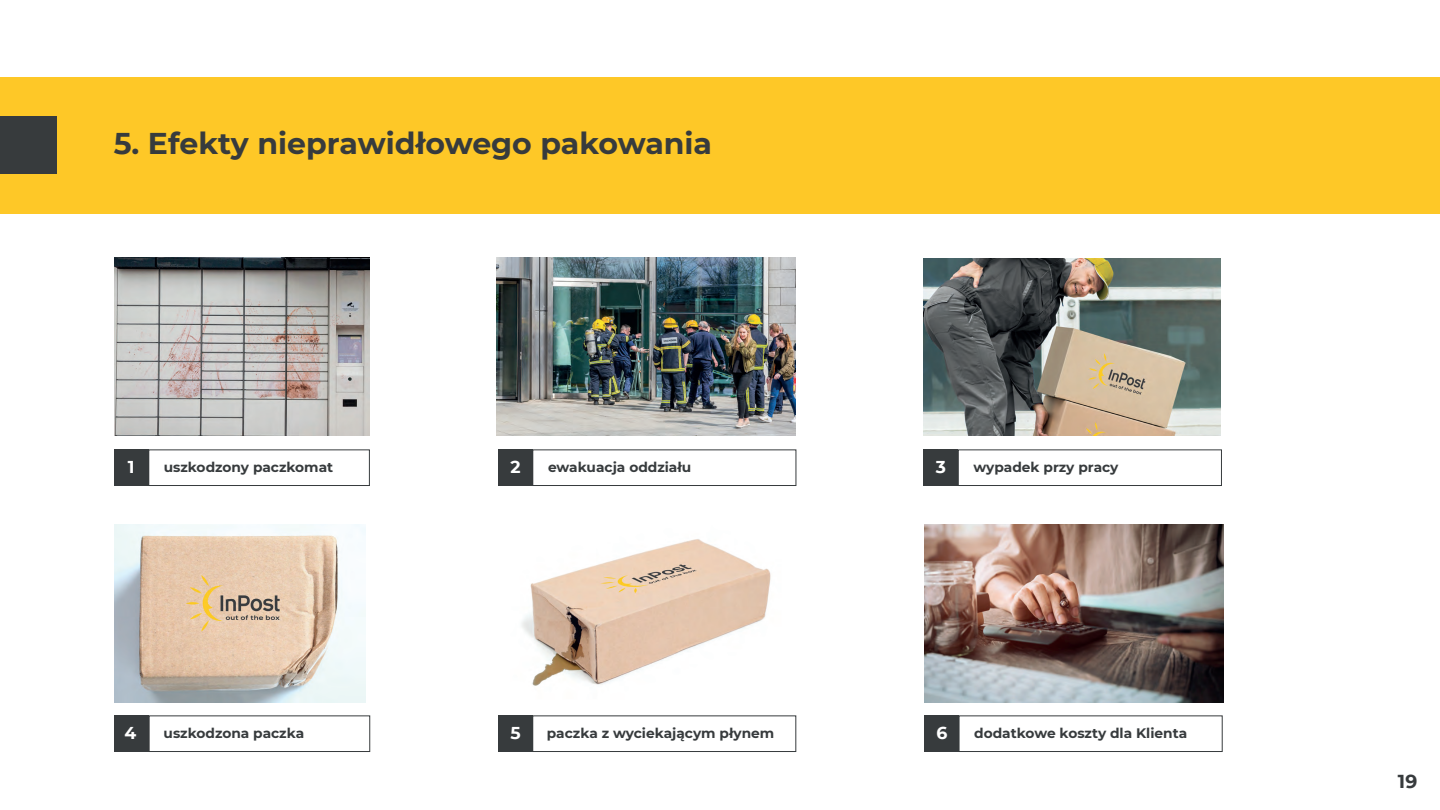
<style>
.page{position:relative;width:1440px;height:810px;background:#fff}
.page>*{position:absolute;margin:0;border:0;box-sizing:border-box;transform-origin:0 0}
.t1{font:700 30px "Montserrat";color:#373b3d}
.t2{font:700 18.75px "Montserrat";color:#373b3d}
.t3{font:700 17.17px "Montserrat";color:#fff}
.t4{font:700 13.73px "Montserrat";color:#373b3d}
</style>
<div class="page">
<img style="left:115px;top:258px;width:255px;height:178px">
<img style="left:115px;top:525px;width:250px;height:177px">
<img style="left:521px;top:539px;width:250px;height:147px">
<div style="left:0;top:77px;width:1440px;height:137px;background:#fec827"></div>
<div style="left:0;top:117px;width:57px;height:57px;background:#373b3d"></div>
<div style="left:114px;top:449px;width:35px;height:37px;background:#373b3d"></div>
<div style="left:148px;top:449px;width:222px;height:37px;border:1px solid #373b3d"></div>
<div style="left:498px;top:449px;width:35px;height:37px;background:#373b3d"></div>
<div style="left:532px;top:449px;width:264px;height:37px;border:1px solid #373b3d"></div>
<div style="left:498px;top:715px;width:35px;height:37px;background:#373b3d"></div>
<div style="left:532px;top:715px;width:264px;height:37px;border:1px solid #373b3d"></div>
<div style="left:114px;top:715px;width:35px;height:37px;background:#373b3d"></div>
<div style="left:149px;top:715px;width:221px;height:37px;border:1px solid #373b3d"></div>
<img style="left:497px;top:258px;width:298px;height:178px">
<div style="left:924px;top:715px;width:35px;height:37px;background:#373b3d"></div>
<div style="left:959px;top:715px;width:264px;height:37px;border:1px solid #373b3d"></div>
<img style="left:925px;top:525px;width:298px;height:177px">
<img style="left:923px;top:258px;width:298px;height:178px">
<div style="left:923px;top:449px;width:35px;height:37px;background:#373b3d"></div>
<div style="left:958px;top:449px;width:264px;height:37px;border:1px solid #373b3d"></div>
<h1 class="t1" style="left:114px;top:122px;width:600px">5. Efekty nieprawidłowego pakowania</h1>
<p class="t3" style="left:128px;top:454px;width:8px">1</p>
<p class="t3" style="left:510px;top:454px;width:12px">2</p>
<p class="t4" style="left:548px;top:457px;width:145px">ewakuacja oddziału</p>
<p class="t4" style="left:164px;top:457px;width:171px">uszkodzony paczkomat</p>
<p class="t3" style="left:936px;top:454px;width:12px">3</p>
<p class="t4" style="left:974px;top:457px;width:146px">wypadek przy pracy</p>
<p class="t3" style="left:125px;top:720px;width:13px">4</p>
<p class="t4" style="left:164px;top:723px;width:142px">uszkodzona paczka</p>
<p class="t3" style="left:510px;top:720px;width:12px">5</p>
<p class="t3" style="left:937px;top:720px;width:12px">6</p>
<p class="t4" style="left:974px;top:723px;width:214px">dodatkowe koszty dla Klienta</p>
<p class="t4" style="left:547px;top:723px;width:229px">paczka z wyciekającym płynem</p>
<h2 class="t2" style="left:1398px;top:768px;width:21px">19</h2>
</div>
